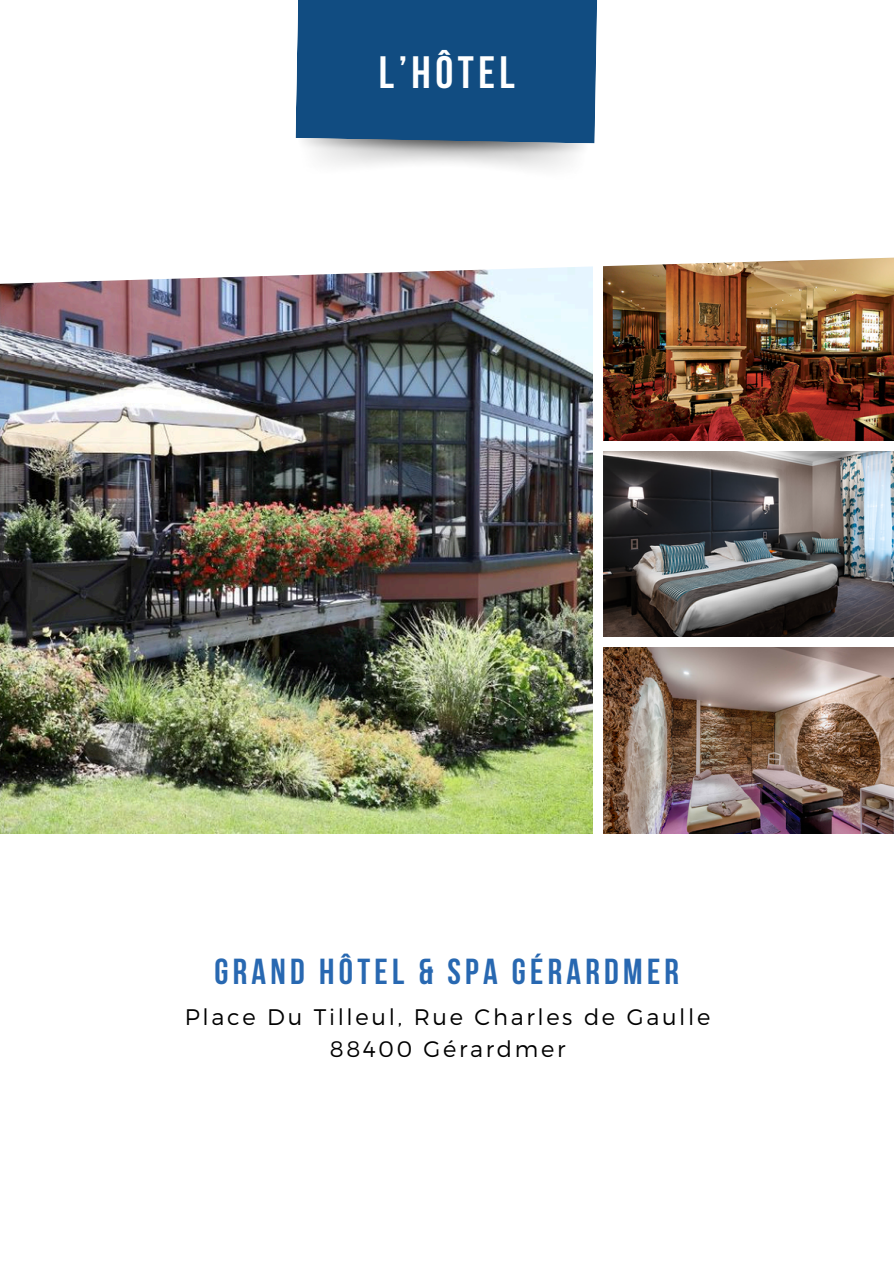
<style>
.page{position:relative;width:894px;height:1264px;background:#fff}
.page>*{position:absolute;margin:0;border:0;box-sizing:border-box;transform-origin:0 0}
.t1{font:700 45.15px "Bebas Neue";letter-spacing:.1em;color:#fff}
.t2{font:700 36px "Bebas Neue";letter-spacing:.12em;color:#2868b1}
.t3{font:300 22.5px "Montserrat";letter-spacing:.12em;color:#000}
</style>
<div class="page">
<img style="left:0;top:289px;width:592px;height:544px">
<img style="left:603px;top:289px;width:290px;height:151px">
<img style="left:603px;top:452px;width:290px;height:184px">
<img style="left:603px;top:647px;width:290px;height:186px">
<svg style="left:0;top:143px;width:893px;height:146px"></svg>
<img style="left:296px;top:143px;width:294px;height:45px">
<div style="left:295px;top:0;width:302px;height:143px;background:#114c81"></div>
<p class="t1" style="left:379px;top:54px;width:137px">L’HÔTEL</p>
<p class="t2" style="left:214px;top:956px;width:466px">GRAND HÔTEL &amp; SPA GÉRARDMER</p>
<p class="t3" style="left:185px;top:1002px;width:527px">Place Du Tilleul, Rue Charles de Gaulle</p>
<p class="t3" style="left:330px;top:1034px;width:237px">88400 Gérardmer</p>
</div>
